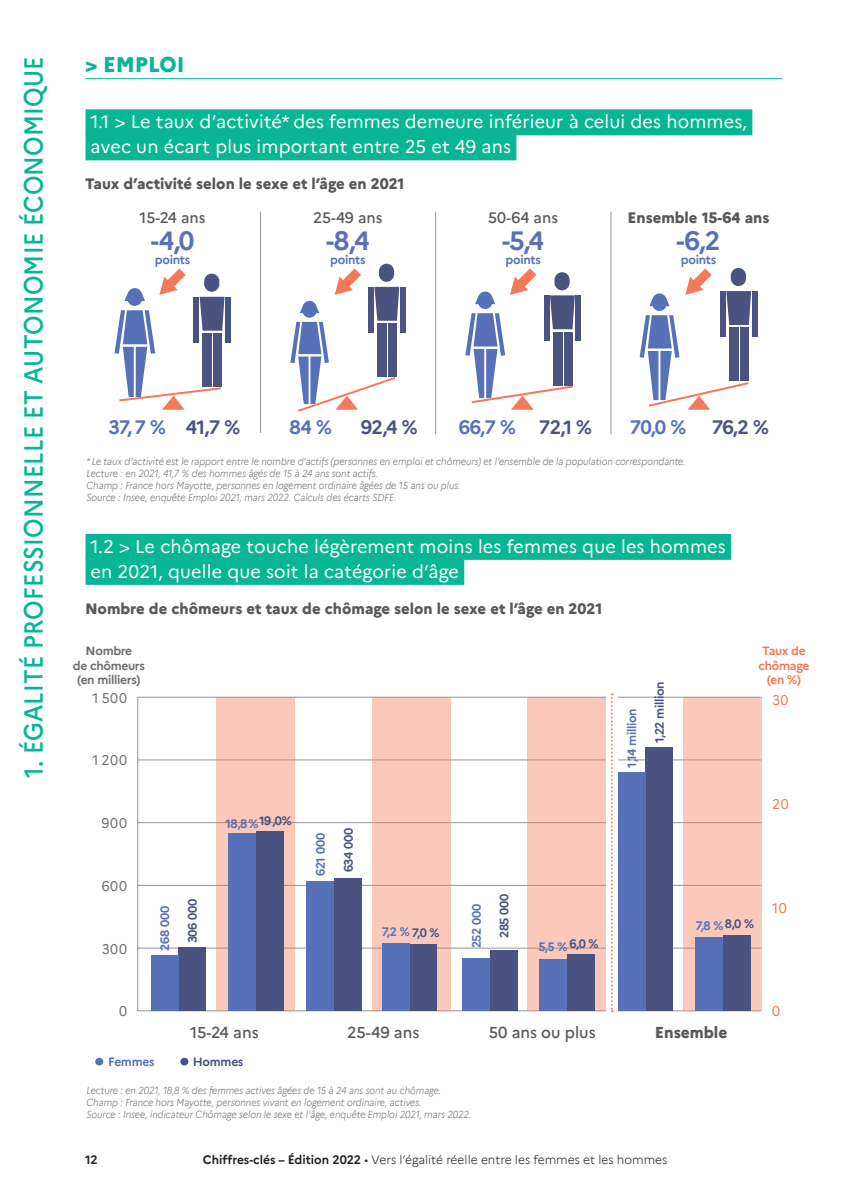
<style>
.page{position:relative;width:842px;height:1191px;background:#fff}
.page>*{position:absolute;margin:0;border:0;box-sizing:border-box;transform-origin:0 0}
.t1{font:500 26px "Marianne";letter-spacing:.01em;color:#08b696;scale:.9 1}
.t2{font:700 26px "Marianne";color:#5671b7}
.t3{font:800 21px "Marianne";color:#08b696}
.t4{font:700 19px "Marianne";letter-spacing:-.035em;color:#4a5280}
.t5{font:700 19px "Marianne";letter-spacing:-.04em;color:#5671b7}
.H1_1{font:18px/25px "Marianne";letter-spacing:.01em;color:#fff}
.t6{font:500 15.6px "Marianne";color:#57585a}
.t7{font:800 15.6px "Marianne";letter-spacing:-.005em;color:#57585a}
.t8{font:800 15px "Marianne";color:#57585a}
.t9{font:500 15px "Marianne";color:#57585a}
.t10{font:13.8px "Marianne";letter-spacing:.055em;color:#6c6d70}
.t11{font:13.8px "Marianne";color:#f37958}
.t12{font:700 12px "Marianne";letter-spacing:-.025em;color:#5671b7}
.t13{font:300 12px "Marianne";color:#231f20}
.t14{font:700 12px "Marianne";letter-spacing:-.025em;color:#4a5280}
.t15{font:700 12px/14.4px "Marianne";letter-spacing:-.025em;color:#6c6d70;text-align:center}
.t16{font:700 12px/14.4px "Marianne";letter-spacing:-.025em;color:#f37958;text-align:center}
.t17{font:700 12px "Marianne";color:#231f20}
.Sources{font:italic 300 10px "Marianne";color:#6c6d70;scale:.91 1}
.s1{color:#4a5280}
.s2{font-weight:700}
</style>
<div class="page">
<hr style="left:85px;top:78px;width:697px;height:1px;background:#08b696">
<hr style="left:260px;top:211px;width:1px;height:222px;background:#939598">
<hr style="left:611px;top:211px;width:1px;height:223px;background:#939598">
<hr style="left:435px;top:211px;width:1px;height:223px;background:#939598">
<hr style="left:137px;top:697px;width:1px;height:313px;background:#939598">
<hr style="left:138px;top:1010px;width:623px;height:1px;background:#939598">
<hr style="left:138px;top:947px;width:623px;height:1px;background:#939598">
<hr style="left:138px;top:885px;width:623px;height:1px;background:#939598">
<hr style="left:138px;top:822px;width:623px;height:1px;background:#939598">
<hr style="left:138px;top:759px;width:623px;height:1px;background:#939598">
<hr style="left:138px;top:697px;width:623px;height:1px;background:#939598">
<div style="left:86px;top:534px;width:645px;height:26px;background:#08b696"></div>
<div style="left:86px;top:559px;width:378px;height:26px;background:#08b696"></div>
<div style="left:86px;top:109px;width:666px;height:26px;background:#08b696"></div>
<div style="left:86px;top:134px;width:430px;height:26px;background:#08b696"></div>
<div style="left:179px;top:946px;width:27px;height:64px;background:#4a5280"></div>
<div style="left:334px;top:877px;width:28px;height:133px;background:#4a5280"></div>
<div style="left:490px;top:950px;width:28px;height:60px;background:#4a5280"></div>
<div style="left:151px;top:954px;width:28px;height:56px;background:#5671b7"></div>
<div style="left:306px;top:881px;width:28px;height:129px;background:#5671b7"></div>
<div style="left:462px;top:958px;width:28px;height:52px;background:#5671b7"></div>
<div style="left:372px;top:697px;width:78px;height:313px;background:#fac9bc"></div>
<div style="left:528px;top:697px;width:78px;height:313px;background:#fac9bc"></div>
<div style="left:95px;top:1057px;width:8px;height:8px;background:#5671b7;border-radius:50%"></div>
<div style="left:180px;top:1057px;width:8px;height:8px;background:#4a5280;border-radius:50%"></div>
<div style="left:225px;top:297px;width:6px;height:45px;background:#4a5280"></div>
<svg style="left:115px;top:268px;width:109px;height:142px"></svg>
<div style="left:379px;top:264px;width:15px;height:18px;background:#4a5280;border-radius:8px"></div>
<div style="left:400px;top:287px;width:5px;height:45px;background:#4a5280"></div>
<svg style="left:290px;top:268px;width:109px;height:144px"></svg>
<div style="left:576px;top:295px;width:5px;height:46px;background:#4a5280"></div>
<svg style="left:465px;top:268px;width:110px;height:142px"></svg>
<div style="left:752px;top:291px;width:5px;height:46px;background:#4a5280"></div>
<svg style="left:640px;top:268px;width:111px;height:142px"></svg>
<div style="left:606px;top:687px;width:12px;height:344px;background:#fff"></div>
<svg style="left:611px;top:693px;width:2px;height:319px"></svg>
<div style="left:216px;top:697px;width:78px;height:313px;background:#fac9bc"></div>
<div style="left:256px;top:831px;width:28px;height:179px;background:#4a5280"></div>
<div style="left:410px;top:944px;width:27px;height:66px;background:#4a5280"></div>
<div style="left:228px;top:833px;width:28px;height:177px;background:#5671b7"></div>
<div style="left:382px;top:942px;width:28px;height:68px;background:#5671b7"></div>
<div style="left:567px;top:954px;width:28px;height:56px;background:#4a5280"></div>
<div style="left:539px;top:958px;width:28px;height:52px;background:#5671b7"></div>
<div style="left:646px;top:747px;width:27px;height:263px;background:#4a5280"></div>
<div style="left:618px;top:772px;width:28px;height:238px;background:#5671b7"></div>
<div style="left:683px;top:697px;width:78px;height:313px;background:#fac9bc"></div>
<div style="left:723px;top:935px;width:28px;height:75px;background:#4a5280"></div>
<div style="left:695px;top:937px;width:28px;height:73px;background:#5671b7"></div>
<h1 class="t1" style="left:13px;top:777px;width:803px;rotate:-90deg">1. ÉGALITÉ PROFESSIONNELLE ET AUTONOMIE ÉCONOMIQUE</h1>
<p class="t3" style="left:85px;top:49px;width:101px">&gt; EMPLOI</p>
<p class="H1_1" style="left:91px;top:108px;width:658px">1.1 &gt; Le taux d’activité* des femmes demeure inférieur à celui des hommes, avec un écart plus important entre 25 et 49 ans</p>
<p class="t8" style="left:85px;top:172px;width:321px">Taux d’activité selon le sexe et l’âge en 2021</p>
<p class="t9" style="left:140px;top:206px;width:67px">15-24 ans</p>
<p class="t9" style="left:488px;top:206px;width:71px">50-64 ans</p>
<p class="t9" style="left:313px;top:206px;width:71px">25-49 ans</p>
<p class="t8" style="left:627px;top:206px;width:143px">Ensemble 15-64 ans</p>
<p class="t2" style="left:151px;top:220px;width:45px">-4,0</p>
<p class="t12" style="left:155px;top:251px;width:37px">points</p>
<p class="t2" style="left:326px;top:220px;width:45px">-8,4</p>
<p class="t12" style="left:330px;top:251px;width:37px">points</p>
<p class="t2" style="left:502px;top:220px;width:44px">-5,4</p>
<p class="t12" style="left:505px;top:251px;width:37px">points</p>
<p class="t2" style="left:676px;top:220px;width:46px">-6,2</p>
<p class="t12" style="left:681px;top:251px;width:37px">points</p>
<p class="t5" style="left:108px;top:413px;width:59px">37, 7 %</p>
<p class="t4" style="left:186px;top:413px;width:56px">41,7 %</p>
<p class="t5" style="left:290px;top:413px;width:44px">84 %</p>
<p class="t4" style="left:361px;top:413px;width:59px">92,4 %</p>
<p class="t5" style="left:459px;top:413px;width:59px">66,7 %</p>
<p class="t4" style="left:539px;top:413px;width:55px">72,1 %</p>
<p class="t5" style="left:630px;top:413px;width:58px">70,0 %</p>
<p class="t4" style="left:712px;top:413px;width:58px">76,2 %</p>
<p class="Sources" style="left:86px;top:453px;width:660px">* Le taux d’activité est le rapport entre le nombre d’actifs (personnes en emploi et chômeurs) et l’ensemble de la population correspondante.</p>
<p class="Sources" style="left:86px;top:465px;width:322px">Lecture : en 2021, 41,7 % des hommes âgés de 15 à 24 ans sont actifs.</p>
<p class="Sources" style="left:86px;top:477px;width:413px">Champ : France hors Mayotte, personnes en logement ordinaire âgées de 15 ans ou plus.</p>
<p class="Sources" style="left:86px;top:489px;width:342px">Source : Insee, enquête Emploi 2021, mars 2022. Calculs des écarts SDFE.</p>
<p class="H1_1" style="left:91px;top:532px;width:637px">1.2 &gt; Le chômage touche légèrement moins les femmes que les hommes en 2021, quelle que soit la catégorie d’âge</p>
<p class="t8" style="left:85px;top:597px;width:519px">Nombre de chômeurs et taux de chômage selon le sexe et l’âge en 2021</p>
<p class="t15" style="left:73px;top:643px;width:74px">Nombre<br>de chômeurs (en milliers)</p>
<p class="t16" style="left:758px;top:643px;width:52px">Taux de chômage (en %)</p>
<p class="t10" style="left:93px;top:687px;width:36px">1 500</p>
<p class="t14" style="left:650px;top:743px;width:64px;rotate:-90deg">1,22 million</p>
<p class="t11" style="left:772px;top:689px;width:18px">30</p>
<p class="t12" style="left:623px;top:767px;width:61px;rotate:-90deg">1,14 million</p>
<p class="t10" style="left:92px;top:750px;width:36px">1 200</p>
<p class="t10" style="left:102px;top:812px;width:27px">900</p>
<p class="t10" style="left:102px;top:875px;width:27px">600</p>
<p class="t10" style="left:102px;top:938px;width:27px">300</p>
<p class="t12" style="left:156px;top:950px;width:46px;rotate:-90deg">268 000</p>
<p class="t14" style="left:183px;top:943px;width:46px;rotate:-90deg">306 000</p>
<p class="t12" style="left:225px;top:814px;width:34px">18,8%</p>
<p class="t14" style="left:259px;top:811px;width:34px">19,0%</p>
<p class="t12" style="left:311px;top:876px;width:44px;rotate:-90deg">621 000</p>
<p class="t14" style="left:339px;top:872px;width:46px;rotate:-90deg">634 000</p>
<p class="t12" style="left:382px;top:922px;width:59px">7,2 % <span class="s1">7,0 %</span></p>
<p class="t12" style="left:467px;top:948px;width:46px;rotate:-90deg">252 000</p>
<p class="t14" style="left:495px;top:938px;width:46px;rotate:-90deg">285 000</p>
<p class="t12" style="left:538px;top:937px;width:31px">5,5 %</p>
<p class="t14" style="left:570px;top:934px;width:30px">6,0 %</p>
<p class="t11" style="left:772px;top:793px;width:18px">20</p>
<p class="t12" style="left:695px;top:916px;width:29px">7,8 %</p>
<p class="t14" style="left:725px;top:915px;width:31px">8,0 %</p>
<p class="t11" style="left:772px;top:897px;width:16px">10</p>
<p class="t10" style="left:119px;top:1001px;width:9px">0</p>
<p class="t6" style="left:190px;top:1020px;width:70px">15-24 ans</p>
<p class="t6" style="left:347px;top:1020px;width:74px">25-49 ans</p>
<p class="t6" style="left:489px;top:1020px;width:108px">50 ans ou plus</p>
<p class="t12" style="left:108px;top:1052px;width:48px">Femmes</p>
<p class="t14" style="left:193px;top:1052px;width:52px">Hommes</p>
<p class="Sources" style="left:86px;top:1082px;width:392px">Lecture : en 2021, 18,8 % des femmes actives âgées de 15 à 24 ans sont au chômage.</p>
<p class="Sources" style="left:86px;top:1094px;width:370px">Champ : France hors Mayotte, personnes vivant en logement ordinaire, actives.</p>
<p class="Sources" style="left:86px;top:1106px;width:424px">Source : Insee, indicateur Chômage selon le sexe et l'âge, enquête Emploi 2021, mars 2022.</p>
<p class="t7" style="left:655px;top:1020px;width:74px">Ensemble</p>
<p class="t17" style="left:85px;top:1150px;width:14px">12</p>
<p class="t13" style="left:203px;top:1150px;width:466px"><span class="s2">Chiffres-clés – Édition 2022</span> • Vers l’égalité réelle entre les femmes et les hommes</p>
<p class="t11" style="left:772px;top:1001px;width:9px">0</p>
</div>
